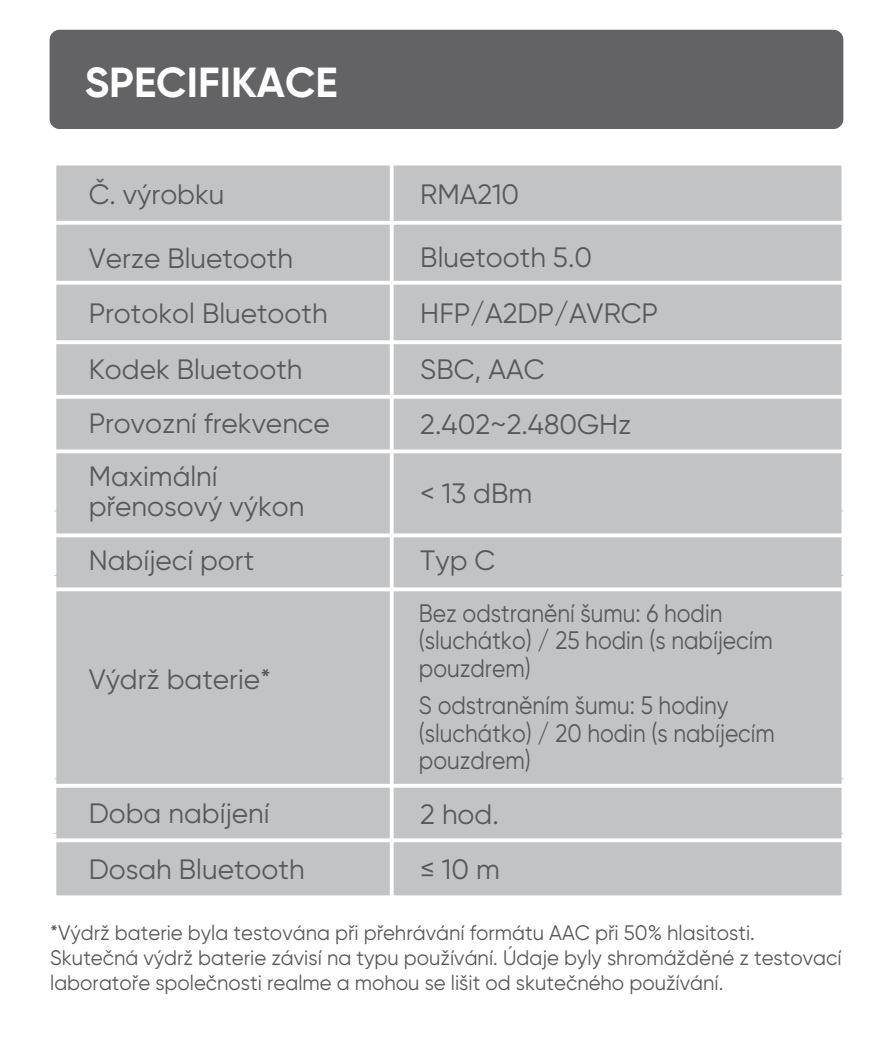
<style>
.page{position:relative;width:893px;height:1042px;background:#fff}
.page>*{position:absolute;margin:0;border:0;box-sizing:border-box;transform-origin:0 0}
.t1{font:700 42px "Gilroy";color:#fff}
.t2{font:28px/56px "Gilroy";color:#57585a}
.t3{font:25.2px/27.3px "Gilroy";color:#57585a;scale:.9 1}
.t4{font:21px/24.8px "Gilroy";color:#57585a}
</style>
<div class="page">
<div style="left:50px;top:30px;width:793px;height:99px;background:#636366;border-radius:10px"></div>
<div style="left:53px;top:162px;width:792px;height:737px;background:#c2c3c5;border:4px solid #fff"></div>
<svg style="left:55px;top:838px;width:788px;height:4px;background:#f8f9f9"></svg>
<svg style="left:55px;top:784px;width:788px;height:4px;background:#fafafa"></svg>
<svg style="left:55px;top:587px;width:788px;height:4px;background:#f8f8f8"></svg>
<svg style="left:55px;top:533px;width:788px;height:4px;background:#f7f7f8"></svg>
<svg style="left:55px;top:449px;width:788px;height:4px;background:#f8f8f8"></svg>
<svg style="left:55px;top:395px;width:788px;height:4px;background:#fbfbfb"></svg>
<svg style="left:55px;top:340px;width:788px;height:4px;background:#fafafa"></svg>
<svg style="left:55px;top:281px;width:788px;height:4px;background:#f9f9fa"></svg>
<svg style="left:390px;top:164px;width:4px;height:735px;background:#f9fafa"></svg>
<svg style="left:55px;top:221px;width:788px;height:4px;background:#fafafa"></svg>
<h1 class="t1" style="left:85px;top:56px;width:254px">SPECIFIKACE</h1>
<p class="t2" style="left:89px;top:166px;width:137px">Č. výrobku</p>
<p class="t2" style="left:89px;top:230px;width:206px">Verze Bluetooth</p>
<p class="t2" style="left:89px;top:285px;width:240px">Protokol Bluetooth</p>
<p class="t2" style="left:89px;top:342px;width:243px;line-height:54.6px">Kodek Bluetooth<br>Provozní frekvence</p>
<p class="t2" style="left:89px;top:461px;width:217px;line-height:29.8px">Maximální přenosový výkon</p>
<p class="t2" style="left:89px;top:532px;width:167px">Nabíjecí port</p>
<p class="t2" style="left:89px;top:650px;width:184px">Výdrž baterie*</p>
<p class="t2" style="left:89px;top:785px;width:217px">Doba nabíjení<br>Dosah Bluetooth</p>
<p class="t2" style="left:420px;top:166px;width:100px">RMA210</p>
<p class="t2" style="left:420px;top:229px;width:239px">Bluetooth 5.0<br>HFP/A2DP/AVRCP<br>SBC, AAC</p>
<p class="t2" style="left:420px;top:396px;width:213px">2.402~2.480GHz</p>
<p class="t2" style="left:420px;top:465px;width:113px">&lt; 13 dBm</p>
<p class="t2" style="left:420px;top:532px;width:77px">Typ C</p>
<p class="t3" style="left:419px;top:599px;width:395px">Bez odstranění šumu: 6 hodin (sluchátko) / 25 hodin (s nabíjecím pouzdrem)</p>
<p class="t3" style="left:419px;top:692px;width:397px">S odstraněním šumu: 5 hodiny (sluchátko) / 20 hodin (s nabíjecím pouzdrem)</p>
<p class="t2" style="left:420px;top:786px;width:81px">2 hod. ≤ 10 m</p>
<p class="t4" style="left:50px;top:920px;width:793px">*Výdrž baterie byla testována při přehrávání formátu AAC při 50% hlasitosti.<br>Skutečná výdrž baterie závisí na typu používání. Údaje byly shromážděné z testovací laboratoře společnosti realme a mohou se lišit od skutečného používání.</p>
</div>
